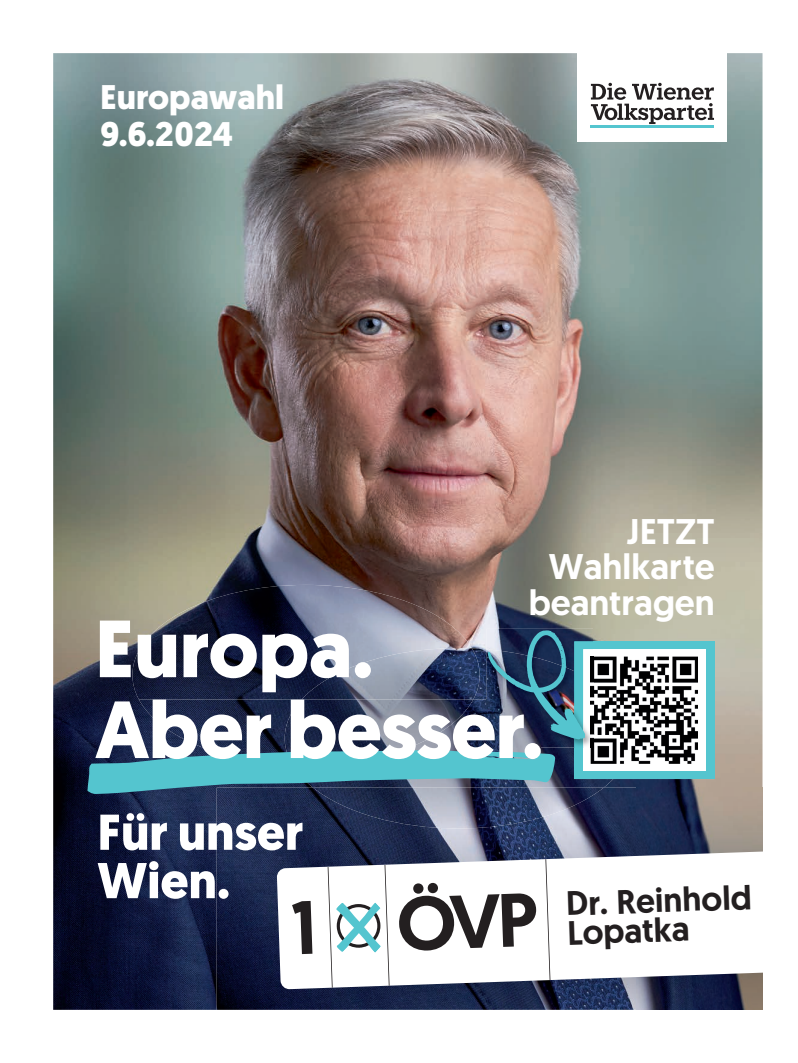
<style>
.page{position:relative;width:798px;height:1063px;background:#fff}
.page>*{position:absolute;margin:0;border:0;box-sizing:border-box;transform-origin:0 0}
.t1{font:700 80.88px/80.9px "Geomanist";letter-spacing:-.01em;color:#fff}
.t2{font:500 75.5px "Geomanist";color:#231f20}
.t3{font:700 50.25px/48.4px "Geomanist";color:#fff}
.t4{font:500 35.62px/35.4px "Geomanist";color:#fff;text-align:right}
.t5{font:700 34.12px/37.4px "Geomanist";color:#fff}
.t6{font:500 33.88px/29.2px "Geomanist";color:#231f20}
</style>
<div class="page">
<img style="left:53px;top:53px;width:709px;height:957px">
<div style="left:577px;top:53px;width:150px;height:89px;background:#fff"></div>
<hr style="left:590px;top:126px;width:123px;height:2px;background:#54c5cf">
<svg style="left:590px;top:83px;width:123px;height:41px"></svg>
<img style="left:132px;top:585px;width:340px;height:165px">
<img style="left:139px;top:700px;width:145px;height:50px">
<img style="left:479px;top:648px;width:134px;height:140px">
<img style="left:289px;top:648px;width:190px;height:52px">
<img style="left:473px;top:700px;width:67px;height:50px">
<img style="left:284px;top:700px;width:189px;height:50px">
<svg style="left:87px;top:750px;width:468px;height:44px;background:#4ba0b0"></svg>
<img style="left:216px;top:788px;width:546px;height:222px">
<img style="left:313px;top:788px;width:290px;height:40px">
<svg style="left:277px;top:848px;width:485px;height:141px"></svg>
<svg style="left:545px;top:859px;width:13px;height:130px"></svg>
<svg style="left:327px;top:865px;width:70px;height:124px"></svg>
<div style="left:574px;top:641px;width:140px;height:138px;background:#54c5cf"></div>
<div style="left:583px;top:649px;width:122px;height:122px;background:#fff"></div>
<img style="left:590px;top:657px;width:107px;height:107px">
<img style="left:486px;top:629px;width:106px;height:20px">
<img style="left:486px;top:649px;width:88px;height:99px">
<img style="left:486px;top:700px;width:54px;height:48px">
<img style="left:574px;top:641px;width:18px;height:107px">
<img style="left:583px;top:649px;width:9px;height:99px">
<img style="left:590px;top:657px;width:2px;height:91px">
<svg style="left:488px;top:630px;width:97px;height:109px;background:#456880"></svg>
<p class="t5" style="left:100px;top:78px;width:185px">Europawahl<br>9.6.2024</p>
<p class="t4" style="left:528px;top:513px;width:187px">JETZT<br>Wahlkarte beantragen</p>
<h1 class="t1" style="left:95px;top:608px;width:449px">Europa.<br>Aber besser.</h1>
<h3 class="t3" style="left:97px;top:808px;width:207px">Für unser<br>Wien.</h3>
<h2 class="t2" style="left:289px;top:878px;width:248px;rotate:-2deg">1 ÖVP</h2>
<p class="t6" style="left:565px;top:889px;width:187px;rotate:-2deg">Dr. Reinhold<br>Lopatka</p>
</div>
